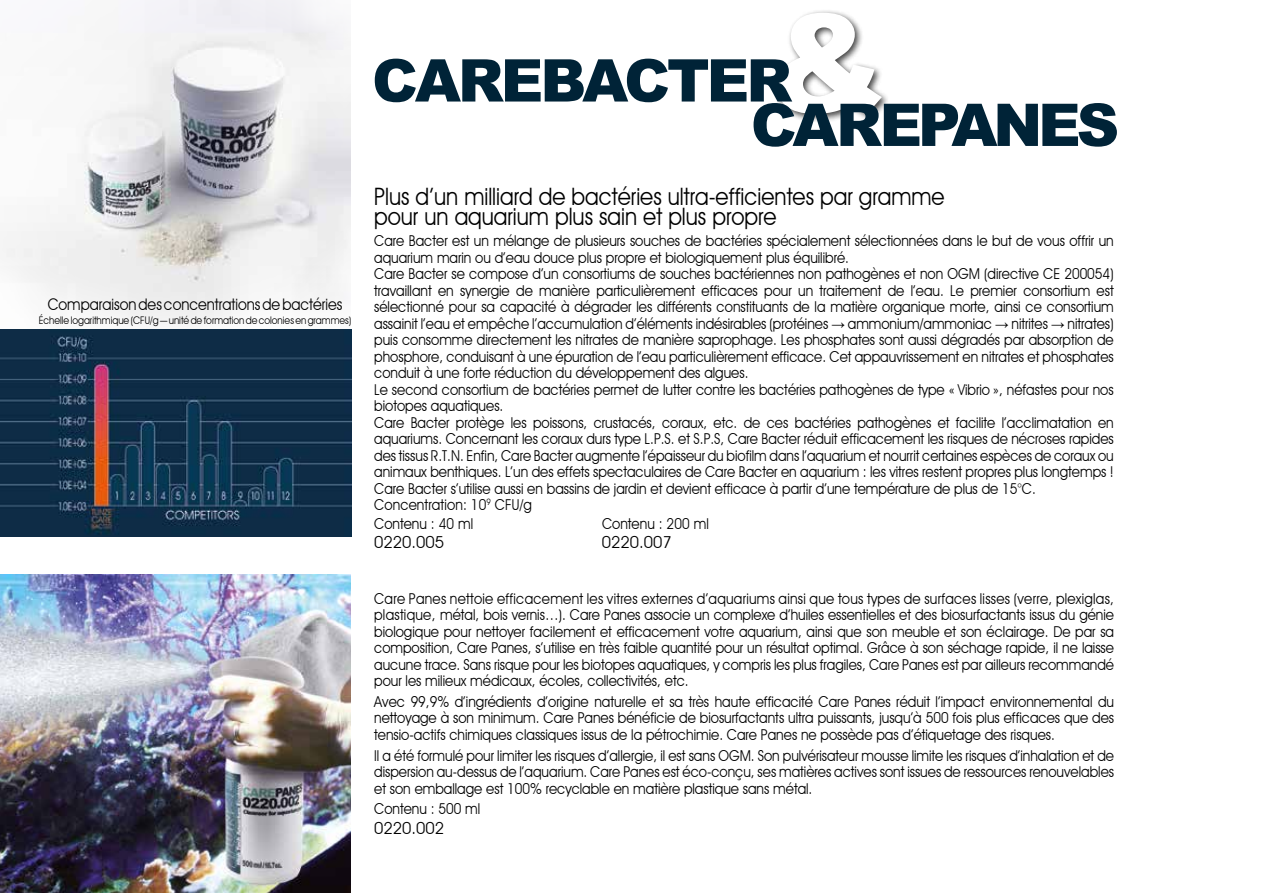
<style>
.page{position:relative;width:1263px;height:893px;background:#fff}
.page>*{position:absolute;margin:0;border:0;box-sizing:border-box;transform-origin:0 0}
.t1{font:900 136.65px "Arial";color:#fff}
.t2{font:900 58.95px "Arial";letter-spacing:-.05em;color:#002337}
.t3{font:900 58.95px "Arial";letter-spacing:-.07em;color:#002337}
.t4{font:24px/20.7px "Avant Garde IT Cby BT";color:#000;scale:.9 1}
.t5{font:16.5px "Avant Garde IT Cby BT";color:#000}
.t6{font:16.05px "Avant Garde IT Cby BT";color:#000;scale:.9 1}
.t7{font:15px/16.5px "Avant Garde IT Cby BT";color:#000;text-align:justify;scale:.9 1}
.t8{font:10.5px "Avant Garde IT Cby BT";color:#000;scale:.9 1}
.s1{font-family:"Arial"}
</style>
<div class="page">
<div style="left:772px;top:9px;width:118px;height:114px;background:#000;opacity:.75"></div>
<img style="left:0;top:0;width:351px;height:330px">
<img style="left:0;top:574px;width:351px;height:319px">
<img style="left:0;top:330px;width:351px;height:207px">
<p class="t6" style="left:48px;top:294px;width:329px">Comparaison des concentrations de bactéries</p>
<p class="t8" style="left:39px;top:314px;width:349px">Échelle logarithmique (CFU/g — unité de formation de colonies en grammes)</p>
<h1 class="t1" style="left:766px;top:-36px;width:123px">&amp;</h1>
<h2 class="t2" style="left:372px;top:38px;width:422px">CAREBACTER</h2>
<h2 class="t3" style="left:751px;top:82px;width:370px">CAREPANES</h2>
<h3 class="t4" style="left:374px;top:186px;width:635px">Plus d’un milliard de bactéries ultra-efficientes par gramme pour un aquarium plus sain et plus propre</h3>
<p class="t7" style="left:374px;top:232px;width:823px;text-align:left">Care Bacter est un mélange de plusieurs souches de bactéries spécialement sélectionnées dans le but de vous offrir un aquarium marin ou d’eau douce plus propre et biologiquement plus équilibré.<br>Care Bacter se compose d’un consortiums de souches bactériennes non pathogènes et non OGM (directive CE 200054) travaillant en synergie de manière particulièrement efficaces pour un traitement de l’eau. Le premier consortium est sélectionné pour sa capacité à dégrader les différents constituants de la matière organique morte, ainsi ce consortium assainit l’eau et empêche l’accumulation d’éléments indésirables (protéines <span class="s1">→</span> ammonium/ammoniac <span class="s1">→</span> nitrites <span class="s1">→</span> nitrates) puis consomme directement les nitrates de manière saprophage. Les phosphates sont aussi dégradés par absorption de phosphore, conduisant à une épuration de l’eau particulièrement efficace. Cet appauvrissement en nitrates et phosphates conduit à une forte réduction du développement des algues.<br>Le second consortium de bactéries permet de lutter contre les bactéries pathogènes de type « Vibrio », néfastes pour nos biotopes aquatiques.<br>Care Bacter protège les poissons, crustacés, coraux, etc. de ces bactéries pathogènes et facilite l’acclimatation en aquariums. Concernant les coraux durs type L.P.S. et S.P.S, Care Bacter réduit efficacement les risques de nécroses rapides des tissus R.T.N. Enfin, Care Bacter augmente l’épaisseur du biofilm dans l’aquarium et nourrit certaines espèces de coraux ou animaux benthiques. L’un des effets spectaculaires de Care Bacter en aquarium : les vitres restent propres plus longtemps !<br>Care Bacter s’utilise aussi en bassins de jardin et devient efficace à partir d’une température de plus de 15°C.<br>Concentration: 10<sup>9</sup> CFU/g</p>
<p class="t7" style="left:374px;top:515px;width:112px">Contenu : 40 ml</p>
<p class="t7" style="left:602px;top:515px;width:120px">Contenu : 200 ml</p>
<p class="t5" style="left:374px;top:532px;width:71px">0220.005</p>
<p class="t5" style="left:602px;top:532px;width:71px">0220.007</p>
<p class="t7" style="left:374px;top:590px;width:824px">Care Panes nettoie efficacement les vitres externes d’aquariums ainsi que tous types de surfaces lisses (verre, plexiglas, plastique, métal, bois vernis…). Care Panes associe un complexe d’huiles essentielles et des biosurfactants issus du génie biologique pour nettoyer facilement et efficacement votre aquarium, ainsi que son meuble et son éclairage. De par sa composition, Care Panes, s’utilise en très faible quantité pour un résultat optimal. Grâce à son séchage rapide, il ne laisse aucune trace. Sans risque pour les biotopes aquatiques, y compris les plus fragiles, Care Panes est par ailleurs recommandé pour les milieux médicaux, écoles, collectivités, etc.</p>
<p class="t7" style="left:374px;top:693px;width:824px">Avec 99,9% d’ingrédients d’origine naturelle et sa très haute efficacité Care Panes réduit l’impact environnemental du nettoyage à son minimum. Care Panes bénéficie de biosurfactants ultra puissants, jusqu’à 500 fois plus efficaces que des tensio-actifs chimiques classiques issus de la pétrochimie. Care Panes ne possède pas d’étiquetage des risques.</p>
<p class="t7" style="left:374px;top:747px;width:824px">Il a été formulé pour limiter les risques d’allergie, il est sans OGM. Son pulvérisateur mousse limite les risques d’inhalation et de dispersion au-dessus de l’aquarium. Care Panes est éco-conçu, ses matières actives sont issues de ressources renouvelables et son emballage est 100% recyclable en matière plastique sans métal.</p>
<p class="t7" style="left:374px;top:801px;width:119px">Contenu : 500 ml</p>
<p class="t5" style="left:374px;top:818px;width:71px">0220.002</p>
</div>
